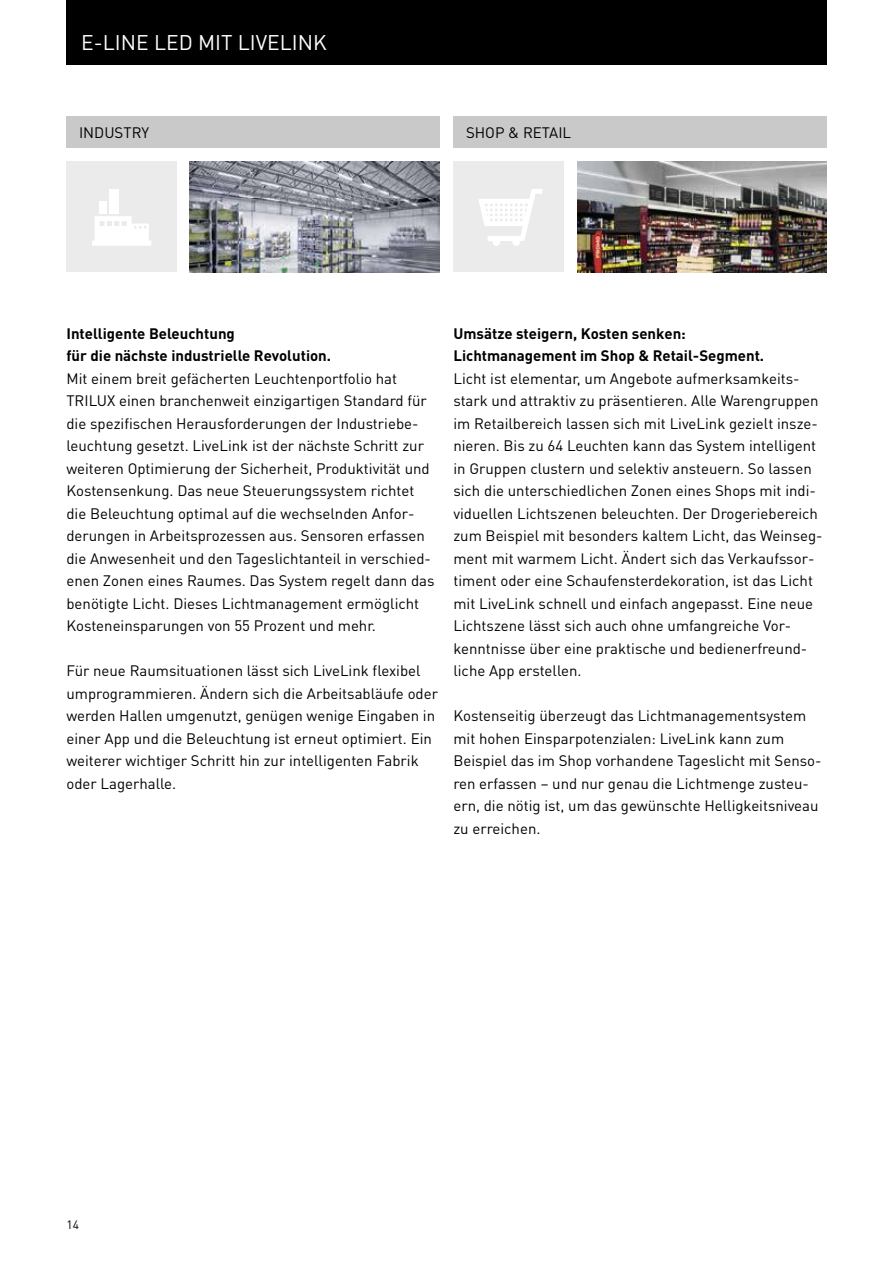
<style>
.page{position:relative;width:893px;height:1263px;background:#fff}
.page>*{position:absolute;margin:0;border:0;box-sizing:border-box;transform-origin:0 0}
.t1{font:21px "Trilux DIN";color:#fff}
.t2{font:15px/22.5px "Trilux DIN";color:#000}
.t3{font:700 15px/22.5px "Trilux DIN";color:#000}
.t4{font:12px "Trilux DIN";color:#000}
</style>
<div class="page">
<div style="left:66px;top:162px;width:111px;height:110px;background:#ebebeb"></div>
<div style="left:453px;top:162px;width:111px;height:110px;background:#ebebeb"></div>
<div style="left:100px;top:201px;width:7px;height:13px;background:#fff"></div>
<div style="left:109px;top:189px;width:10px;height:25px;background:#fff"></div>
<svg style="left:92px;top:216px;width:59px;height:30px"></svg>
<svg style="left:478px;top:189px;width:64px;height:57px"></svg>
<div style="left:66px;top:116px;width:374px;height:32px;background:#c9c9c9"></div>
<div style="left:453px;top:116px;width:373px;height:32px;background:#c9c9c9"></div>
<img style="left:189px;top:162px;width:251px;height:110px">
<img style="left:577px;top:162px;width:249px;height:110px">
<div style="left:66px;top:0;width:760px;height:65px;background:#000"></div>
<h1 class="t1" style="left:81px;top:29px;width:247px">E-LINE LED MIT LIVELINK</h1>
<p class="t2" style="left:79px;top:122px;width:72px">INDUSTRY</p>
<p class="t2" style="left:466px;top:122px;width:107px">SHOP &amp; RETAIL</p>
<p class="t3" style="left:66px;top:322px;width:266px">Intelligente Beleuchtung<br>für die nächste industrielle Revolution.</p>
<p class="t2" style="left:66px;top:367px;width:370px">Mit einem breit gefächerten Leuchtenportfolio hat TRILUX einen branchenweit einzigartigen Standard für die spezifischen Herausforderungen der Industriebe&shy;leuchtung gesetzt. LiveLink ist der nächste Schritt zur weiteren Optimierung der Sicherheit, Produktivität und Kostensenkung. Das neue Steuerungssystem richtet die Beleuchtung optimal auf die wechselnden Anfor&shy;derungen in Arbeitsprozessen aus. Sensoren erfassen die Anwesenheit und den Tageslichtanteil in verschied&shy;enen Zonen eines Raumes. Das System regelt dann das benötigte Licht. Dieses Lichtmanagement ermöglicht Kosteneinsparungen von 55 Prozent und mehr.</p>
<p class="t2" style="left:66px;top:660px;width:373px">Für neue Raumsituationen lässt sich LiveLink flexibel umprogrammieren. Ändern sich die Arbeitsabläufe oder werden Hallen umgenutzt, genügen wenige Eingaben in einer App und die Beleuchtung ist erneut optimiert. Ein weiterer wichtiger Schritt hin zur intelligenten Fabrik oder Lagerhalle.</p>
<p class="t3" style="left:453px;top:322px;width:312px">Umsätze steigern, Kosten senken:<br>Lichtmanagement im Shop &amp; Retail-Segment.</p>
<p class="t2" style="left:453px;top:367px;width:371px">Licht ist elementar, um Angebote aufmerksamkeits&shy;stark und attraktiv zu präsentieren. Alle Warengruppen im Retailbereich lassen sich mit LiveLink gezielt insze&shy;nieren. Bis zu 64 Leuchten kann das System intelligent in Gruppen clustern und selektiv ansteuern. So lassen sich die unterschiedlichen Zonen eines Shops mit indi&shy;viduellen Lichtszenen beleuchten. Der Drogeriebereich zum Beispiel mit besonders kaltem Licht, das Weinseg&shy;ment mit warmem Licht. Ändert sich das Verkaufssor&shy;timent oder eine Schaufensterdekoration, ist das Licht mit LiveLink schnell und einfach angepasst. Eine neue Lichtszene lässt sich auch ohne umfangreiche Vor&shy;kenntnisse über eine praktische und bedienerfreund&shy;liche App erstellen.</p>
<p class="t2" style="left:453px;top:705px;width:370px">Kostenseitig überzeugt das Lichtmanagementsystem mit hohen Einsparpotenzialen: LiveLink kann zum Beispiel das im Shop vorhandene Tageslicht mit Senso&shy;ren erfassen – und nur genau die Lichtmenge zusteu&shy;ern, die nötig ist, um das gewünschte Helligkeitsniveau zu erreichen.</p>
<p class="t4" style="left:66px;top:1217px;width:14px">14</p>
</div>
